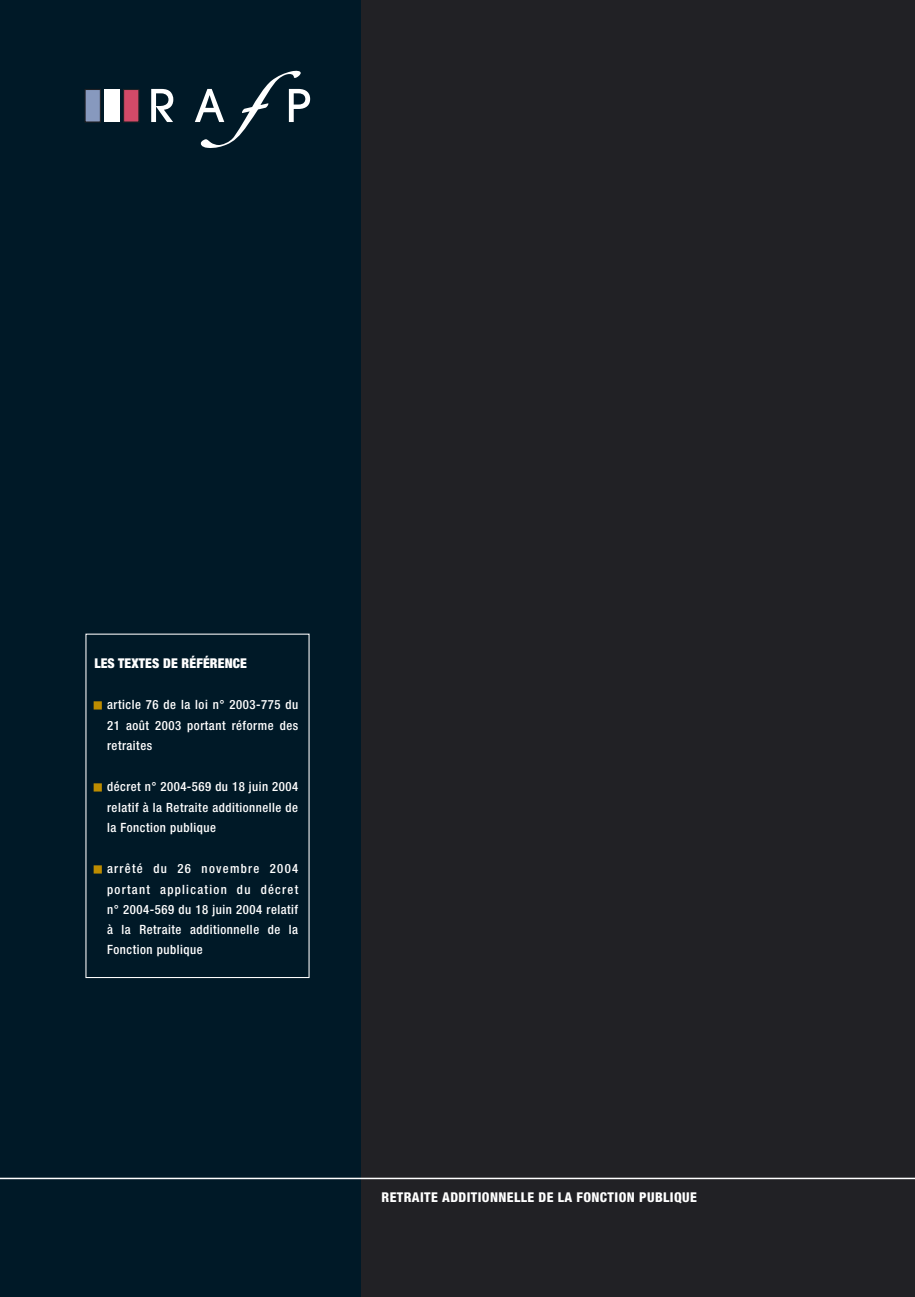
<style>
.page{position:relative;width:915px;height:1297px;background:#fff}
.page>*{position:absolute;margin:0;border:0;box-sizing:border-box;transform-origin:0 0}
.t1{font:800 condensed 13.5px "Helvetica Neue LT";letter-spacing:.03em;color:#fff}
.t2{font:900 condensed 13.5px "Helvetica Neue LT";letter-spacing:.01em;color:#fff}
.t3{font:500 condensed 12.75px/20.2px "Helvetica Neue LT";letter-spacing:.04em;color:#fff;text-align:justify}
.s1{color:#bd8c00}
</style>
<div class="page">
<svg style="left:914px;top:0;width:1px;height:1297px"></svg>
<div style="left:0;top:0;width:914px;height:1297px;background:#212125"></div>
<div style="left:0;top:0;width:360px;height:1297px;background:#001927"></div>
<div style="left:123px;top:89px;width:16px;height:33px;background:#d24a68"></div>
<div style="left:123px;top:89px;width:16px;height:34px;border:1px solid #212125"></div>
<div style="left:104px;top:89px;width:16px;height:33px;background:#fff"></div>
<div style="left:85px;top:89px;width:15px;height:33px;background:#8799be"></div>
<div style="left:84px;top:89px;width:17px;height:34px;border:1px solid #212125"></div>
<svg style="left:151px;top:89px;width:22px;height:33px"></svg>
<svg style="left:195px;top:70px;width:115px;height:78px"></svg>
<hr style="left:0;top:1178px;width:914px;height:1px;background:#fff">
<div style="left:94px;top:701px;width:8px;height:8px;border:3px solid #bd8c00"></div>
<div style="left:94px;top:783px;width:8px;height:8px;border:3px solid #bd8c00"></div>
<div style="left:94px;top:865px;width:8px;height:8px;border:3px solid #bd8c00"></div>
<p class="t2" style="left:94px;top:655px;width:154px">LES TEXTES DE RÉFÉRENCE</p>
<p class="t3" style="left:107px;top:695px;width:192px;text-indent:-13px"><span class="s1">■</span> article 76 de la loi n° 2003-775 du 21 août 2003 portant réforme des retraites</p>
<p class="t3" style="left:107px;top:777px;width:192px;text-indent:-13px"><span class="s1">■</span> décret n° 2004-569 du 18 juin 2004 relatif à la Retraite additionnelle de la Fonction publique</p>
<p class="t3" style="left:107px;top:859px;width:192px;text-indent:-13px"><span class="s1">■</span> arrêté du 26 novembre 2004 portant application du décret n° 2004-569 du 18 juin 2004 relatif à la Retraite additionnelle de la Fonction publique</p>
<p class="t1" style="left:381px;top:1188px;width:316px">RETRAITE ADDITIONNELLE DE LA FONCTION PUBLIQUE</p>
</div>
